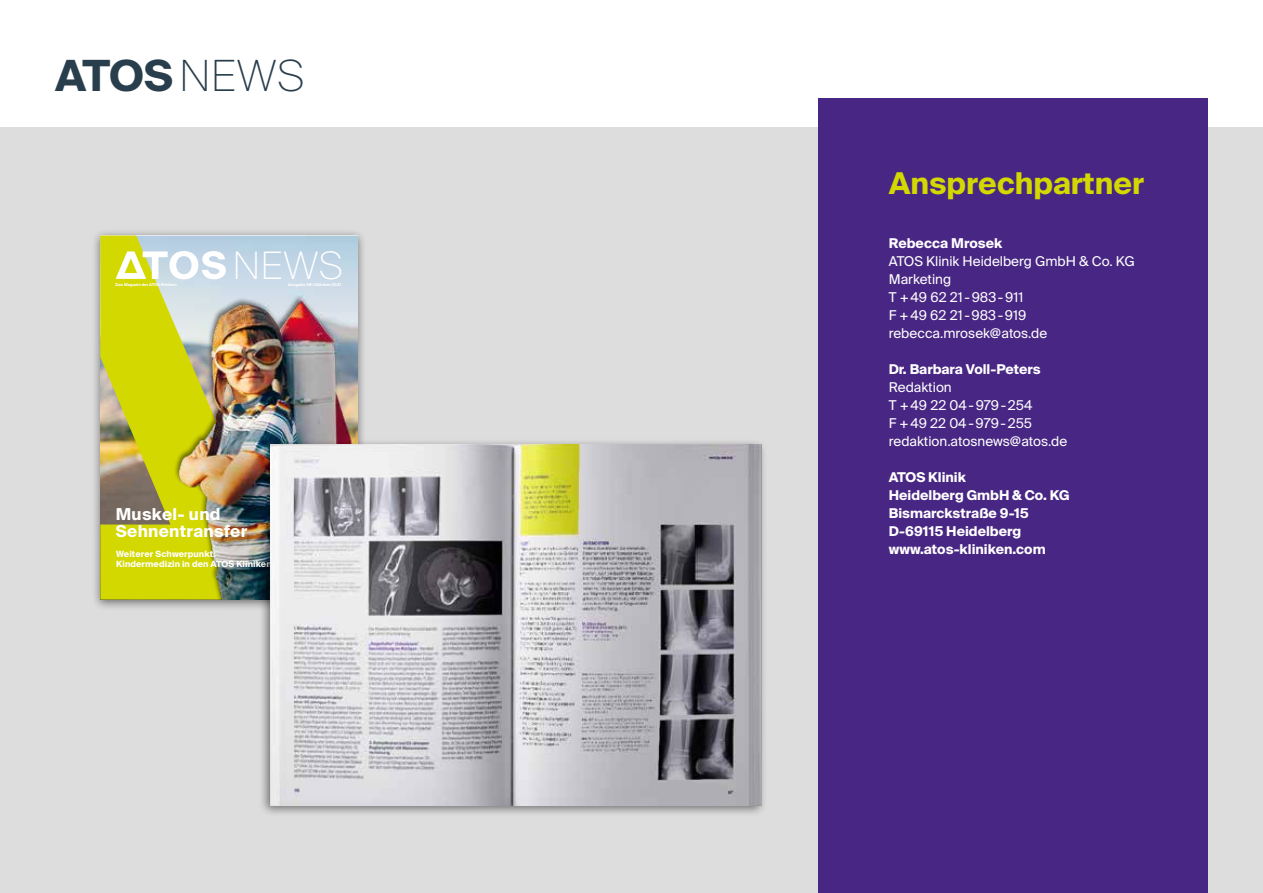
<style>
.page{position:relative;width:1263px;height:893px;background:#fff}
.page>*{position:absolute;margin:0;border:0;box-sizing:border-box;transform-origin:0 0}
.t1{font:700 42.9px "Suisse Intl";color:#293e4c}
.t2{font:100 37.8px "Suisse Intl";color:#fff}
.t3{font:700 30px "Suisse Intl";color:#d3d800}
.t4{font:700 16.5px/17.2px "Suisse Intl";letter-spacing:.02em;color:#fff}
.t5{font:13.5px/18px "Suisse Intl";color:#fff}
.t6{font:700 13.5px/18px "Suisse Intl";color:#fff}
.t7{font:700 8.7px/10.8px "Suisse Intl";letter-spacing:.01em;color:#fff}
.t8{font:700 3.9px "Suisse Intl";letter-spacing:.01em;color:#fff}
.s1{font-weight:100}
</style>
<div class="page">
<div style="left:0;top:128px;width:1263px;height:765px;background:#ddd"></div>
<div style="left:818px;top:99px;width:390px;height:794px;background:#482683"></div>
<div style="left:91px;top:228px;width:276px;height:383px;background:#000;opacity:.5"></div>
<svg style="left:293px;top:236px;width:65px;height:59px;fill:#c2d6e5"></svg>
<svg style="left:100px;top:236px;width:193px;height:363px;background:#c4c847"></svg>
<svg style="left:116px;top:251px;width:110px;height:28px;background:#e3ebcf"></svg>
<div style="left:173px;top:295px;width:185px;height:304px;background:#000;opacity:.5"></div>
<div style="left:258px;top:438px;width:509px;height:379px;background:#000;opacity:.5"></div>
<img style="left:271px;top:445px;width:491px;height:361px">
<h1 class="t1" style="left:55px;top:51px;width:250px">ATOS <span class="s1">NEWS</span></h1>
<p class="t8" style="left:116px;top:283px;width:63px">Das Magazin der ATOS Kliniken</p>
<h2 class="t2" style="left:233px;top:244px;width:111px">NEWS</h2>
<p class="t8" style="left:288px;top:283px;width:54px">Ausgabe 38/Oktober 2021</p>
<p class="t4" style="left:116px;top:505px;width:133px">Muskel- und<br>Sehnentransfer</p>
<p class="t7" style="left:116px;top:548px;width:157px">Weiterer Schwerpunkt:<br>Kindermedizin in den ATOS Kliniken</p>
<h3 class="t3" style="left:889px;top:166px;width:257px">Ansprechpartner</h3>
<p class="t6" style="left:889px;top:234px;width:115px">Rebecca Mrosek</p>
<p class="t5" style="left:889px;top:252px;width:247px">ATOS Klinik Heidelberg GmbH &amp; Co. KG<br>Marketing<br>T +49 62 21-983-911<br>F +49 62 21-983-919 rebecca.mrosek@atos.de</p>
<p class="t6" style="left:889px;top:360px;width:153px">Dr. Barbara Voll-Peters</p>
<p class="t5" style="left:889px;top:378px;width:180px">Redaktion<br>T +49 22 04-979-254<br>F +49 22 04-979-255 redaktion.atosnews@atos.de</p>
<p class="t6" style="left:889px;top:468px;width:182px">ATOS Klinik<br>Heidelberg GmbH &amp; Co. KG<br>Bismarckstraße 9-15<br>D-69115 Heidelberg www.atos-kliniken.com</p>
</div>
